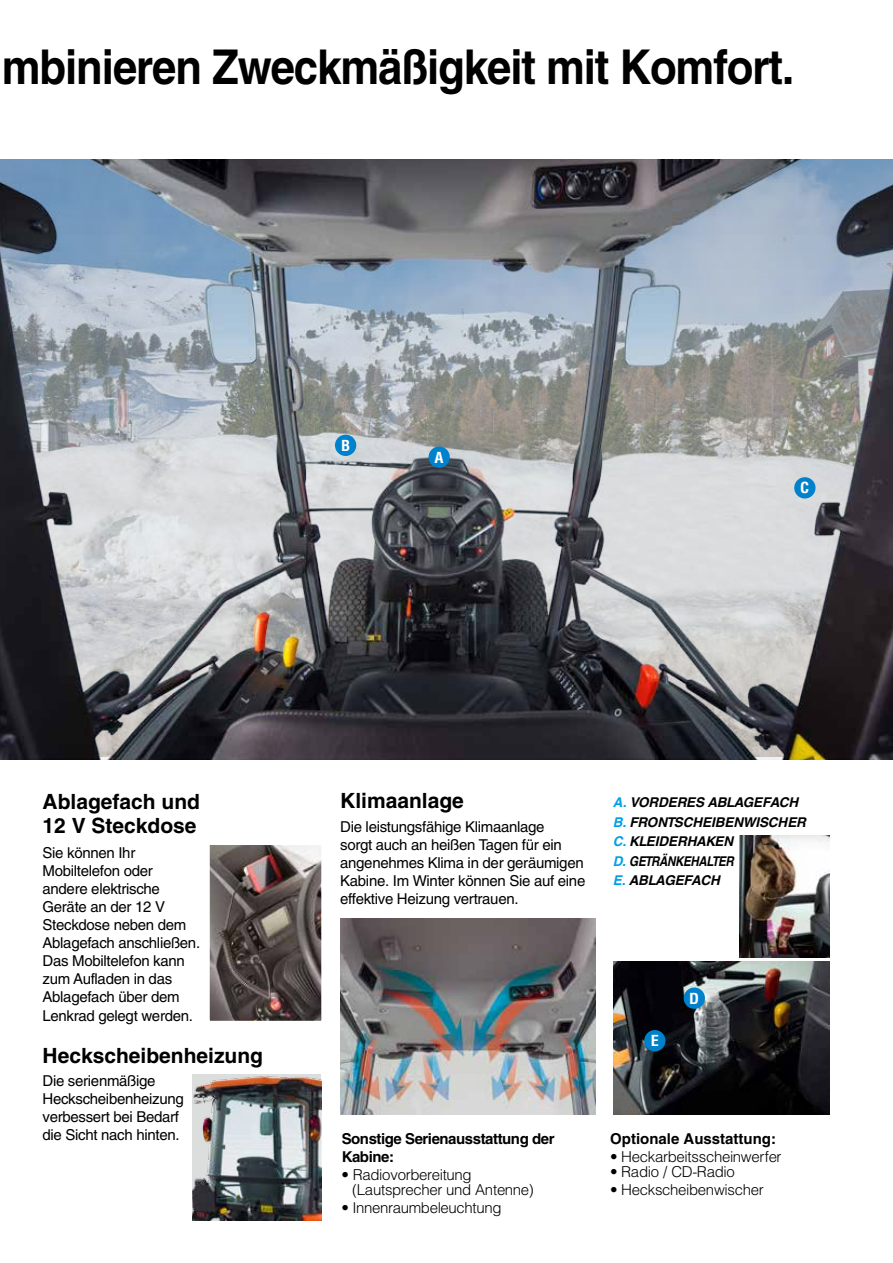
<style>
.page{position:relative;width:893px;height:1263px;background:#fff}
.page>*{position:absolute;margin:0;border:0;box-sizing:border-box;transform-origin:0 0}
.t1{font:700 48px "Helvetica";letter-spacing:-.025em;color:#000;scale:.91 1}
.t2{font:700 21px/24px "Helvetica";color:#000}
.t3{font:15px/18.1px "Helvetica";letter-spacing:-.02em;color:#000}
.t4{font:300 15px/15px "Helvetica";letter-spacing:-.025em;color:#000}
.t5{font:700 15px/18px "Helvetica";letter-spacing:-.03em;color:#000}
.t6{font:700 15px "Helvetica";color:#000}
.t7{font:700 condensed 14.85px "Helvetica";color:#fff;scale:1.1 1}
.t8{font:italic 700 13.5px/19.5px "Helvetica";letter-spacing:-.015em;color:#000}
.s1{color:#00a0e9}
</style>
<div class="page">
<img style="left:1px;top:159px;width:892px;height:600px">
<img style="left:0;top:159px;width:1px;height:600px">
<img style="left:614px;top:961px;width:215px;height:153px">
<img style="left:211px;top:846px;width:109px;height:174px">
<div style="left:207px;top:842px;width:117px;height:182px;border:3px solid #fff"></div>
<img style="left:740px;top:836px;width:89px;height:122px">
<div style="left:644px;top:1030px;width:21px;height:21px;background:#0081cc;border-radius:50%"></div>
<img style="left:192px;top:1074px;width:129px;height:146px">
<div style="left:684px;top:987px;width:21px;height:22px;background:#0081cc;border-radius:50%"></div>
<div style="left:428px;top:446px;width:22px;height:22px;background:#0081cc;border-radius:50%"></div>
<div style="left:794px;top:477px;width:21px;height:21px;background:#0081cc;border-radius:50%"></div>
<div style="left:335px;top:435px;width:21px;height:21px;background:#0081cc;border-radius:50%"></div>
<img style="left:340px;top:918px;width:255px;height:196px">
<h1 class="t1" style="left:2px;top:38px;width:872px">mbinieren Zweckmäßigkeit mit Komfort.</h1>
<p class="t7" style="left:341px;top:436px;width:10px">B</p>
<p class="t7" style="left:435px;top:448px;width:9px">a</p>
<p class="t7" style="left:800px;top:478px;width:10px">C</p>
<h2 class="t2" style="left:43px;top:789px;width:159px">Ablagefach und<br>12 V Steckdose</h2>
<p class="t3" style="left:43px;top:843px;width:159px">Sie können Ihr<br>Mobiltelefon oder andere elektrische<br>Geräte an der 12 V<br>Steckdose neben dem<br>Ablagefach anschließen.<br>Das Mobiltelefon kann zum Aufladen in das<br>Ablagefach über dem<br>Lenkrad gelegt werden.</p>
<h2 class="t2" style="left:43px;top:1043px;width:222px">Heckscheibenheizung</h2>
<p class="t3" style="left:43px;top:1071px;width:143px">Die serienmäßige<br>Heckscheibenheizung verbessert bei Bedarf die Sicht nach hinten.</p>
<h2 class="t2" style="left:340px;top:788px;width:125px">Klimaanlage</h2>
<p class="t3" style="left:340px;top:817px;width:247px">Die leistungsfähige Klimaanlage<br>sorgt auch an heißen Tagen für ein angenehmes Klima in der geräumigen Kabine. Im Winter können Sie auf eine effektive Heizung vertrauen.</p>
<p class="t8" style="left:613px;top:792px;width:195px"><span class="s1">A.</span> VORDERES ABLAGEFACH<br><span class="s1">B.</span> FRONTSCHEIBENWISCHER<br><span class="s1">C.</span> KLEIDERHAKEN<br><span class="s1">D.</span> GETRÄNKEHALTER<br><span class="s1">E.</span> ABLAGEFACH</p>
<p class="t7" style="left:651px;top:1031px;width:9px">E</p>
<p class="t7" style="left:689px;top:989px;width:11px">D</p>
<p class="t5" style="left:342px;top:1130px;width:214px">Sonstige Serienausstattung der<br>Kabine:</p>
<p class="t4" style="left:352px;top:1167px;width:183px;text-indent:-11px">• Radiovorbereitung (Lautsprecher und Antenne)</p>
<p class="t4" style="left:341px;top:1200px;width:162px">• Innenraumbeleuchtung</p>
<p class="t6" style="left:610px;top:1130px;width:167px">Optionale Ausstattung:</p>
<p class="t4" style="left:610px;top:1149px;width:173px">• Heckarbeitsscheinwerfer</p>
<p class="t4" style="left:610px;top:1164px;width:126px">• Radio / CD-Radio</p>
<p class="t4" style="left:610px;top:1182px;width:155px">• Heckscheibenwischer</p>
</div>
